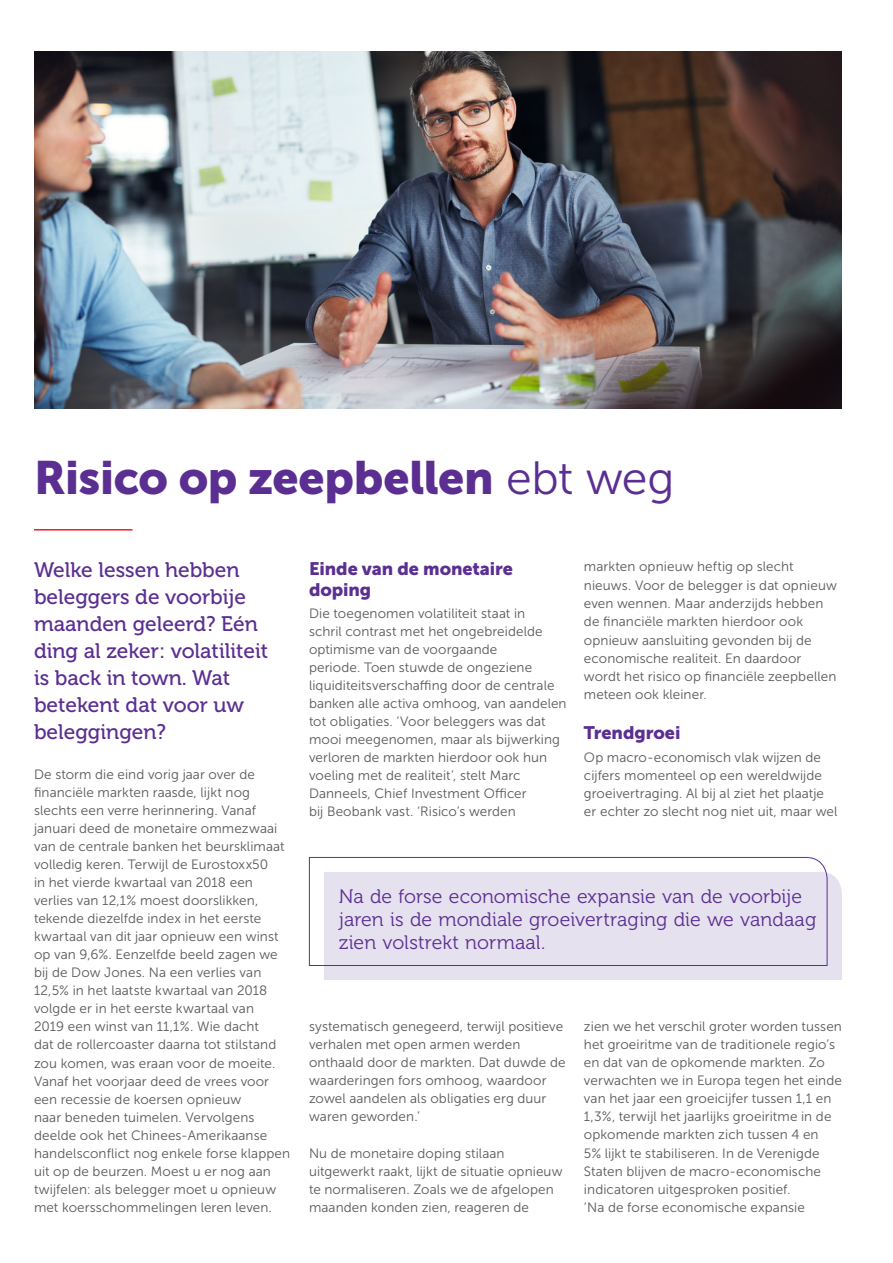
<style>
.page{position:relative;width:893px;height:1263px;background:#fff}
.page>*{position:absolute;margin:0;border:0;box-sizing:border-box;transform-origin:0 0}
.t1{font:46.5px "Museo Sans 900";letter-spacing:-.01em;color:#5b2e91}
.t2{font:21px/27px "Museo 500";color:#5b2e91}
.Normal_e{font:19.5px/23.4px "Museo 300";color:#5b2e91}
.titre_c15{font:18px/21px "Museo Sans 900";color:#5b2e91}
.body_c_8_5_10_5{font:13.5px/18px "Museo Sans 300";letter-spacing:.01em;color:#57585a}
.s1{font-family:"Museo Sans 300"}
</style>
<div class="page">
<hr style="left:34px;top:529px;width:99px;height:1px;background:#ee1d23">
<div style="left:324px;top:873px;width:518px;height:107px;background:#e6e1ef"></div>
<svg style="left:309px;top:857px;width:519px;height:109px"></svg>
<img style="left:34px;top:51px;width:808px;height:357px">
<p class="t1" style="left:34px;top:451px;width:642px">Risico op zeepbellen <span class="s1">ebt weg</span></p>
<p class="t2" style="left:34px;top:557px;width:236px">Welke lessen hebben beleggers de voorbije maanden geleerd? Eén ding al zeker: volatiliteit is back in town. Wat betekent dat voor uw beleggingen?</p>
<p class="body_c_8_5_10_5" style="left:34px;top:765px;width:258px">De storm die eind vorig jaar over de financiële markten raasde, lijkt nog slechts een verre herinnering. Vanaf januari deed de monetaire ommezwaai van de centrale banken het beursklimaat volledig keren. Terwijl de Eurostoxx50<br>in het vierde kwartaal van 2018 een verlies van 12,1% moest doorslikken, tekende diezelfde index in het eerste kwartaal van dit jaar opnieuw een winst op van 9,6%. Eenzelfde beeld zagen we bij de Dow Jones. Na een verlies van 12,5% in het laatste kwartaal van 2018 volgde er in het eerste kwartaal van<br>2019 een winst van 11,1%. Wie dacht<br>dat de rollercoaster daarna tot stilstand zou komen, was eraan voor de moeite.<br>Vanaf het voorjaar deed de vrees voor een recessie de koersen opnieuw<br>naar beneden tuimelen. Vervolgens deelde ook het Chinees-Amerikaanse handelsconflict nog enkele forse klappen uit op de beurzen. Moest u er nog aan twijfelen: als belegger moet u opnieuw met koersschommelingen leren leven.</p>
<p class="titre_c15" style="left:309px;top:558px;width:206px">Einde van de monetaire doping</p>
<p class="body_c_8_5_10_5" style="left:309px;top:605px;width:259px">Die toegenomen volatiliteit staat in<br>schril contrast met het ongebreidelde optimisme van de voorgaande<br>periode. Toen stuwde de ongeziene liquiditeitsverschaffing door de centrale banken alle activa omhoog, van aandelen tot obligaties. ‘Voor beleggers was dat mooi meegenomen, maar als bijwerking verloren de markten hierdoor ook hun voeling met de realiteit’, stelt Marc Danneels, Chief Investment Officer<br>bij Beobank vast. ‘Risico’s werden</p>
<p class="body_c_8_5_10_5" style="left:584px;top:558px;width:254px">markten opnieuw heftig op slecht nieuws. Voor de belegger is dat opnieuw even wennen. Maar anderzijds hebben de financiële markten hierdoor ook opnieuw aansluiting gevonden bij de economische realiteit. En daardoor wordt het risico op financiële zeepbellen meteen ook kleiner.</p>
<p class="titre_c15" style="left:584px;top:722px;width:98px">Trendgroei</p>
<p class="body_c_8_5_10_5" style="left:584px;top:748px;width:255px">Op macro-economisch vlak wijzen de cijfers momenteel op een wereldwijde groeivertraging. Al bij al ziet het plaatje er echter zo slecht nog niet uit, maar wel</p>
<p class="Normal_e" style="left:339px;top:885px;width:479px">Na de forse economische expansie van de voorbije jaren is de mondiale groeivertraging die we vandaag zien volstrekt normaal.</p>
<p class="body_c_8_5_10_5" style="left:309px;top:1017px;width:258px">systematisch genegeerd, terwijl positieve verhalen met open armen werden onthaald door de markten. Dat duwde de waarderingen fors omhoog, waardoor zowel aandelen als obligaties erg duur waren geworden.’</p>
<p class="body_c_8_5_10_5" style="left:309px;top:1144px;width:255px">Nu de monetaire doping stilaan uitgewerkt raakt, lijkt de situatie opnieuw te normaliseren. Zoals we de afgelopen maanden konden zien, reageren de</p>
<p class="body_c_8_5_10_5" style="left:584px;top:1017px;width:259px">zien we het verschil groter worden tussen het groeiritme van de traditionele regio’s en dat van de opkomende markten. Zo verwachten we in Europa tegen het einde van het jaar een groeicijfer tussen 1,1 en 1,3%, terwijl het jaarlijks groeiritme in de opkomende markten zich tussen 4 en<br>5% lijkt te stabiliseren. In de Verenigde Staten blijven de macro-economische indicatoren uitgesproken positief.</p>
<p class="body_c_8_5_10_5" style="left:584px;top:1198px;width:222px">‘Na de forse economische expansie</p>
</div>
